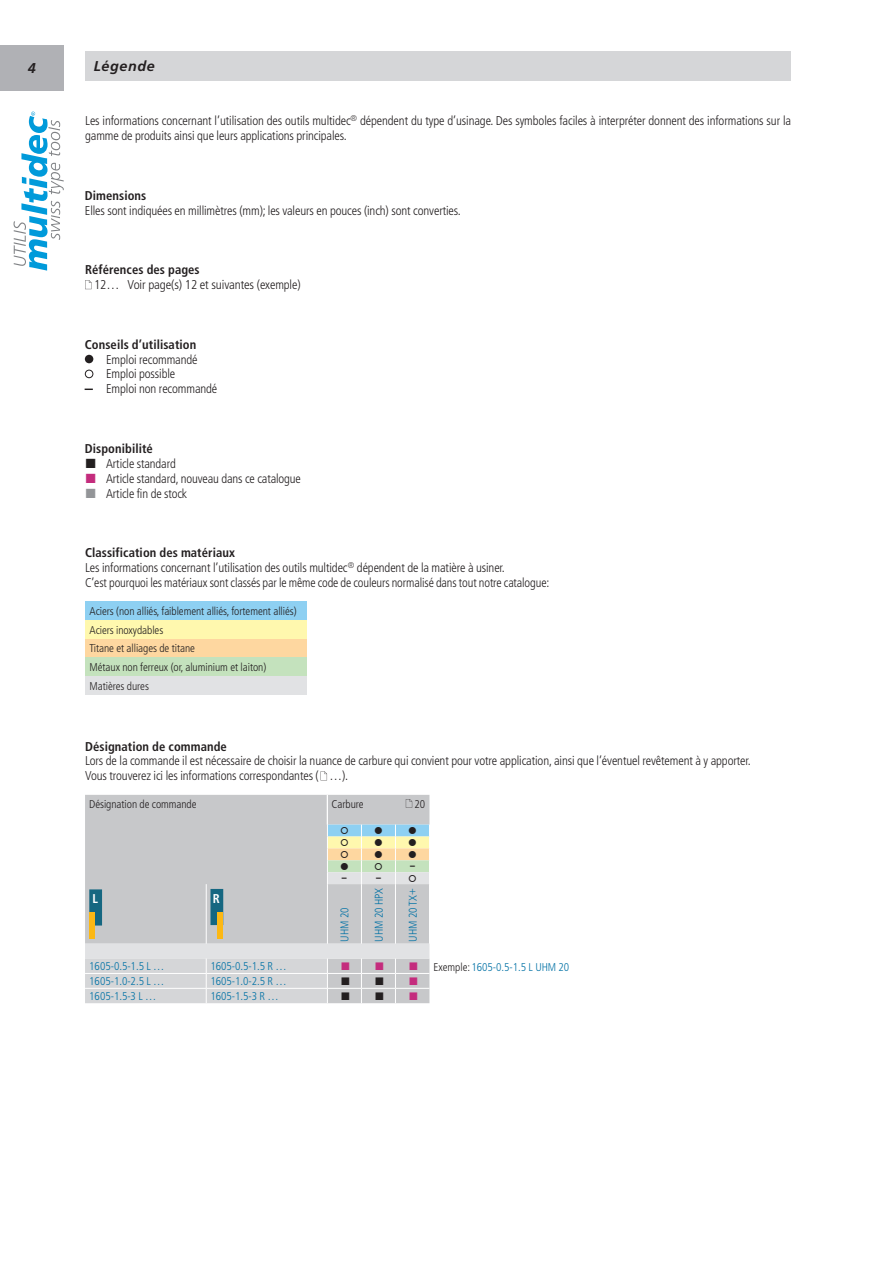
<style>
.page{position:relative;width:893px;height:1263px;background:#fff}
.page>*{position:absolute;margin:0;border:0;box-sizing:border-box;transform-origin:0 0}
.t1{font:italic 700 14.25px "Frutiger LT Std";letter-spacing:.045em;color:#231f20}
.t2{font:300 condensed 12.75px/14.9px "Frutiger LT Std";letter-spacing:-.01em;color:#231f20}
.t3{font:700 condensed 12.75px "Frutiger LT Std";letter-spacing:.005em;color:#231f20}
.t4{font:700 condensed 12.75px "Frutiger LT Std";color:#fff}
.t5{font:300 condensed 11.25px/18.8px "Frutiger LT Std";letter-spacing:-.005em;color:#231f20}
.t6{font:300 condensed 11.25px "Frutiger LT Std";letter-spacing:-.005em;color:#0071a5}
.t7{font:900 condensed 9.75px "Frutiger LT Std";color:#231f20}
.s1{font-weight:900}
.s2{font-weight:700}
.s3{color:#231f20}
</style>
<div class="page">
<div style="left:0;top:45px;width:64px;height:45px;background:#b0b1b5"></div>
<div style="left:85px;top:51px;width:706px;height:30px;background:#d5d6d8"></div>
<svg style="left:14px;top:112px;width:50px;height:159px"></svg>
<div style="left:85px;top:601px;width:221px;height:19px;background:#8ed0f2"></div>
<div style="left:85px;top:620px;width:221px;height:19px;background:#fff8ae"></div>
<div style="left:85px;top:639px;width:221px;height:18px;background:#fed7a0"></div>
<div style="left:85px;top:657px;width:221px;height:19px;background:#c4e2bd"></div>
<div style="left:85px;top:676px;width:221px;height:19px;background:#e1e2e4"></div>
<div style="left:85px;top:795px;width:344px;height:30px;background:#c7c8ca"></div>
<svg style="left:406px;top:799px;width:6px;height:9px"></svg>
<div style="left:85px;top:355px;width:8px;height:8px;background:#231f20;border-radius:50%"></div>
<div style="left:85px;top:370px;width:8px;height:8px;border:1px solid #231f20;border-radius:50%"></div>
<svg style="left:85px;top:280px;width:7px;height:9px"></svg>
<svg style="left:320px;top:771px;width:7px;height:9px"></svg>
<hr style="left:327px;top:795px;width:1px;height:30px;background:#fff">
<svg style="left:85px;top:825px;width:345px;height:178px;background:#cbcecd"></svg>
<p class="t1" style="left:28px;top:60px;width:9px">4</p>
<p class="t1" style="left:94px;top:58px;width:62px">Légende</p>
<p class="t2" style="left:85px;top:114px;width:707px">Les informations concernant l’utilisation des outils multidec<sup>®</sup> dépendent du type d’usinage. Des symboles faciles à interpréter donnent des informations sur la gamme de produits ainsi que leurs applications principales.</p>
<p class="t3" style="left:85px;top:188px;width:63px">Dimensions</p>
<p class="t2" style="left:85px;top:203px;width:377px">Elles sont indiquées en millimètres (mm); les valeurs en pouces (inch) sont converties.</p>
<p class="t3" style="left:85px;top:262px;width:116px">Références des pages</p>
<p class="t2" style="left:94px;top:277px;width:208px">12… Voir page(s) 12 et suivantes (exemple)</p>
<p class="t3" style="left:85px;top:337px;width:113px">Conseils d’utilisation</p>
<p class="t2" style="left:106px;top:352px;width:93px">Emploi recommandé<br>Emploi possible</p>
<p class="t2" style="left:85px;top:382px;width:134px"><span class="s1">–</span> Emploi non recommandé</p>
<p class="t3" style="left:85px;top:441px;width:70px">Disponibilité</p>
<p class="t2" style="left:106px;top:456px;width:196px">Article standard<br>Article standard, nouveau dans ce catalogue<br>Article fin de stock</p>
<p class="t2" style="left:85px;top:545px;width:466px"><span class="s2">Classification des matériaux<br></span>Les informations concernant l’utilisation des outils multidec<sup>®</sup> dépendent de la matière à usiner.<br>C’est pourquoi les matériaux sont classés par le même code de couleurs normalisé dans tout notre catalogue:</p>
<p class="t5" style="left:89px;top:602px;width:209px">Aciers (non alliés, faiblement alliés, fortement alliés)<br>Aciers inoxydables<br>Titane et alliages de titane<br>Métaux non ferreux (or, aluminium et laiton)<br>Matières dures</p>
<p class="t3" style="left:85px;top:738px;width:143px">Désignation de commande</p>
<p class="t2" style="left:85px;top:754px;width:667px">Lors de la commande il est nécessaire de choisir la nuance de carbure qui convient pour votre application, ainsi que l’éventuel revêtement à y apporter.<br>Vous trouverez ici les informations correspondantes ( …).</p>
<p class="t5" style="left:89px;top:794px;width:109px">Désignation de commande</p>
<p class="t5" style="left:331px;top:794px;width:34px">Carbure</p>
<p class="t7" style="left:342px;top:872px;width:6px">–</p>
<p class="t7" style="left:376px;top:872px;width:6px">–</p>
<p class="t5" style="left:414px;top:795px;width:12px">20</p>
<p class="t7" style="left:410px;top:860px;width:6px">–</p>
<p class="t4" style="left:92px;top:891px;width:7px">L</p>
<p class="t4" style="left:213px;top:891px;width:9px">R</p>
<p class="t6" style="left:89px;top:960px;width:77px">1605-0.5-1.5 L …</p>
<p class="t6" style="left:210px;top:960px;width:78px">1605-0.5-1.5 R …</p>
<p class="t6" style="left:89px;top:975px;width:77px">1605-1.0-2.5 L …</p>
<p class="t6" style="left:210px;top:975px;width:78px">1605-1.0-2.5 R …</p>
<p class="t6" style="left:89px;top:990px;width:69px">1605-1.5-3 L …</p>
<p class="t6" style="left:210px;top:990px;width:70px">1605-1.5-3 R …</p>
<p class="t6" style="left:338px;top:941px;width:36px;rotate:-90deg">UHM 20</p>
<p class="t6" style="left:372px;top:941px;width:55px;rotate:-90deg">UHM 20 HPX</p>
<p class="t6" style="left:406px;top:941px;width:55px;rotate:-90deg">UHM 20 TX+</p>
<p class="t6" style="left:434px;top:960px;width:137px"><span class="s3">Exemple:</span>1605-0.5-1.5 L UHM 20</p>
</div>
